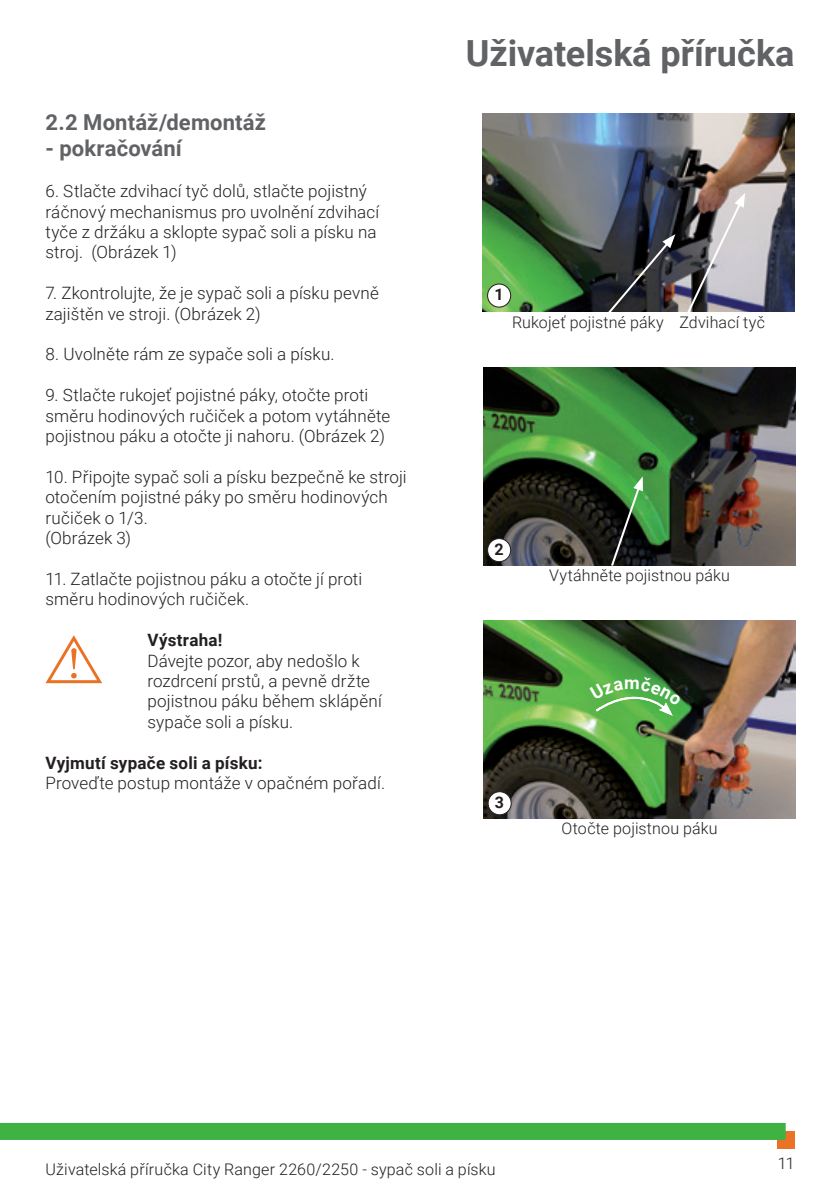
<style>
.page{position:relative;width:840px;height:1191px;background:#fff}
.page>*{position:absolute;margin:0;border:0;box-sizing:border-box;transform-origin:0 0}
.t1{font:700 36px "Roboto";letter-spacing:-.005em;color:#616265}
.t2{font:700 22px "Roboto";letter-spacing:.005em;color:#616265}
.t3{font:300 17px/20.4px "Roboto";letter-spacing:.01em;color:#231f20}
.t4{font:700 17px "Roboto";letter-spacing:.015em;color:#231f20}
.t5{font:300 16px "Roboto";letter-spacing:.01em;color:#231f20}
.t6{font:700 16px "Roboto";color:#231f20}
</style>
<div class="page">
<div style="left:776px;top:1131px;width:18px;height:17px;background:#ea7125"></div>
<div style="left:0;top:1123px;width:785px;height:17px;background:#40b143"></div>
<img style="left:482px;top:113px;width:312px;height:199px">
<img style="left:483px;top:367px;width:312px;height:199px">
<img style="left:483px;top:620px;width:312px;height:199px">
<svg style="left:609px;top:476px;width:33px;height:90px;background:#2f4d30"></svg>
<svg style="left:605px;top:234px;width:70px;height:78px;background:#353539"></svg>
<svg style="left:684px;top:193px;width:60px;height:119px;background:#8c878d"></svg>
<div style="left:488px;top:791px;width:23px;height:23px;background:#fff;border-radius:50%"></div>
<div style="left:487px;top:791px;width:24px;height:24px;border:1px solid #231f20;border-radius:50%"></div>
<div style="left:487px;top:284px;width:23px;height:23px;background:#fff;border-radius:50%"></div>
<div style="left:487px;top:283px;width:24px;height:24px;border:1px solid #231f20;border-radius:50%"></div>
<div style="left:487px;top:538px;width:23px;height:23px;background:#fff;border-radius:50%"></div>
<div style="left:487px;top:538px;width:24px;height:24px;border:1px solid #231f20;border-radius:50%"></div>
<svg style="left:45px;top:635px;width:57px;height:48px"></svg>
<svg style="left:589px;top:676px;width:92px;height:39px;background:#5aad51"></svg>
<p class="t2" style="left:45px;top:107px;width:222px">2.2 Montáž/demontáž</p>
<p class="t2" style="left:45px;top:133px;width:138px">- pokračování</p>
<p class="t3" style="left:45px;top:180px;width:335px">6. Stlačte zdvihací tyč dolů, stlačte pojistný ráčnový mechanismus pro uvolnění zdvihací tyče z držáku a sklopte sypač soli a písku na stroj. (Obrázek 1)</p>
<p class="t3" style="left:45px;top:282px;width:335px">7. Zkontrolujte, že je sypač soli a písku pevně zajištěn ve stroji. (Obrázek 2)</p>
<p class="t3" style="left:45px;top:343px;width:290px">8. Uvolněte rám ze sypače soli a písku.</p>
<p class="t3" style="left:45px;top:384px;width:346px">9. Stlačte rukojeť pojistné páky, otočte proti směru hodinových ručiček a potom vytáhněte pojistnou páku a otočte ji nahoru. (Obrázek 2)</p>
<p class="t3" style="left:45px;top:466px;width:362px">10. Připojte sypač soli a písku bezpečně ke stroji otočením pojistné páky po směru hodinových ručiček o 1/3.<br>(Obrázek 3)</p>
<p class="t3" style="left:45px;top:568px;width:318px">11. Zatlačte pojistnou páku a otočte jí proti směru hodinových ručiček.</p>
<p class="t4" style="left:147px;top:628px;width:76px">Výstraha!</p>
<p class="t3" style="left:147px;top:649px;width:235px">Dávejte pozor, aby nedošlo k rozdrcení prstů, a pevně držte pojistnou páku během sklápění sypače soli a písku.</p>
<p class="t4" style="left:45px;top:750px;width:218px">Vyjmutí sypače soli a písku:</p>
<p class="t3" style="left:45px;top:772px;width:341px">Proveďte postup montáže v opačném pořadí.</p>
<h1 class="t1" style="left:465px;top:28px;width:330px">Uživatelská příručka</h1>
<p class="t6" style="left:494px;top:283px;width:11px">1</p>
<p class="t5" style="left:511px;top:311px;width:254px">Rukojeť pojistné páky Zdvihací tyč</p>
<p class="t6" style="left:494px;top:538px;width:11px">2</p>
<p class="t5" style="left:549px;top:564px;width:182px">Vytáhněte pojistnou páku</p>
<p class="t6" style="left:494px;top:791px;width:11px">3</p>
<p class="t5" style="left:561px;top:817px;width:157px">Otočte pojistnou páku</p>
<p class="t5" style="left:45px;top:1157px;width:451px">Uživatelská příručka City Ranger 2260/2250 - sypač soli a písku</p>
<p class="t5" style="left:777px;top:1152px;width:18px">11</p>
</div>
